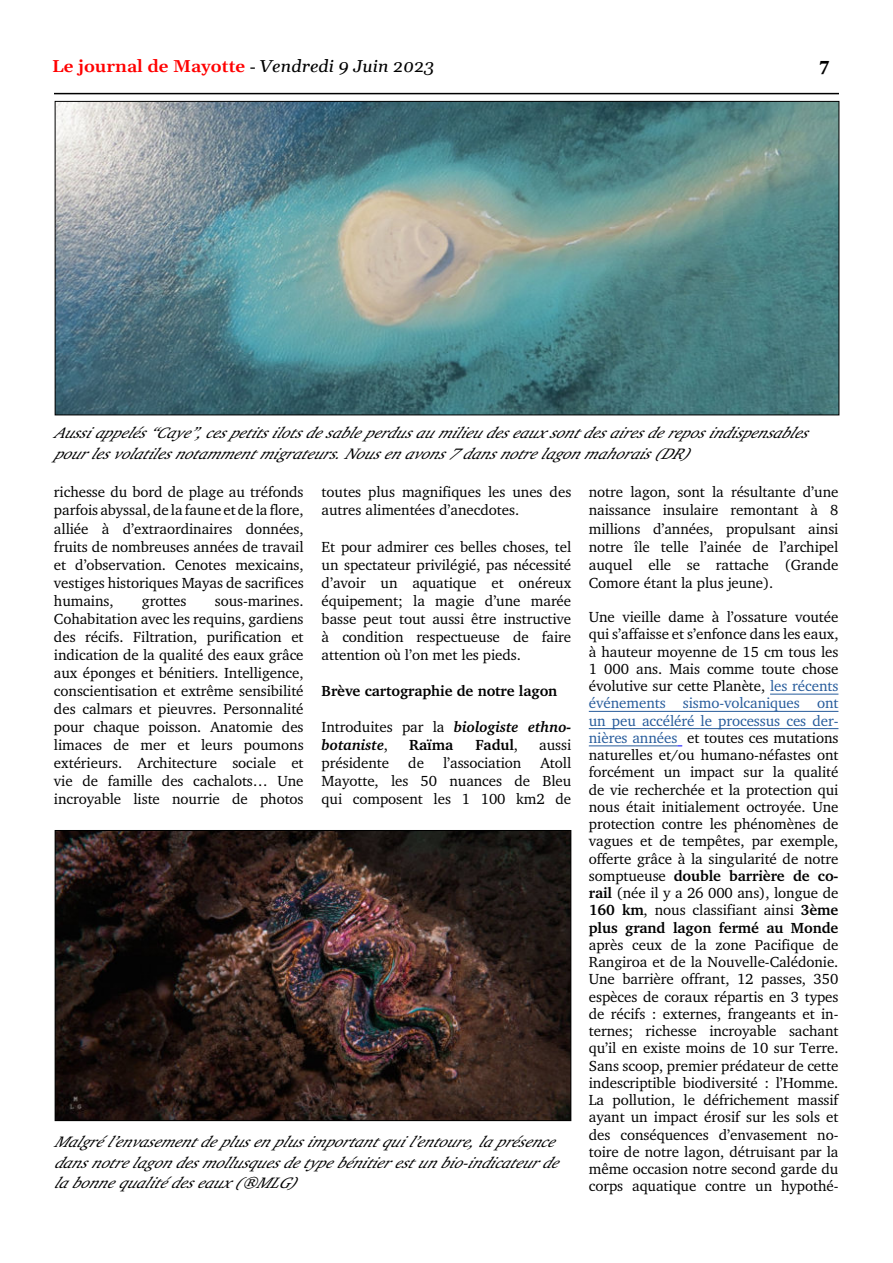
<style>
.page{position:relative;width:893px;height:1263px;background:#fff}
.page>*{position:absolute;margin:0;border:0;box-sizing:border-box;transform-origin:0 0}
.t1{font:600 16.95px "Gelasio";color:#f00;scale:1.06 1}
.t2{font:italic 700 16.95px "Gelasio";color:#000;scale:1.06 1}
.t3{font:italic 15.45px/20.7px "Charter";color:#000;scale:1.06 1}
.t4{font:15px/17.2px "Charter";letter-spacing:-.005em;color:#000;text-align:justify}
.t5{font:italic 700 15px/18px "Charter";letter-spacing:-.005em;color:#000}
.t6{font:700 15px "Charter";letter-spacing:-.005em;color:#000}
.s1{font-family:"Times New Roman";font-weight:400;color:#000}
.s2{font-weight:400;font-style:italic;color:#000}
.s3{font-weight:400;font-style:normal}
.s4{font-weight:400}
.s5{color:#265b9b}
.s6{font-weight:700}
</style>
<div class="page">
<hr style="left:54px;top:93px;width:785px;height:1px;background:#000">
<hr style="left:770px;top:694px;width:68px;height:1px;background:#265b9b">
<hr style="left:589px;top:711px;width:249px;height:1px;background:#265b9b">
<hr style="left:589px;top:728px;width:249px;height:1px;background:#265b9b">
<hr style="left:589px;top:745px;width:88px;height:1px;background:#265b9b">
<img style="left:57px;top:832px;width:512px;height:287px">
<div style="left:55px;top:830px;width:516px;height:291px;border:1px solid #000"></div>
<img style="left:57px;top:103px;width:780px;height:310px">
<p class="t1" style="left:52px;top:59px;width:362px">Le journal de Mayotte <span class="s1">-</span> <span class="s2">Vendredi 9 Juin 2023</span></p>
<p class="t2" style="left:819px;top:58px;width:11px">7</p>
<p class="t3" style="left:54px;top:424px;width:719px">Aussiappelés“Caye”, cespetitsilotsdesableperdusaumilieudeseauxsontdesairesdereposindispensables pourlesvolatilesnotammentmigrateurs.Nousenavons7 dansnotrelagonmahorais(DR)</p>
<p class="t4" style="left:54px;top:483px;width:251px;line-height:18px">richesse du bord de plage au tréfonds parfois abyssal, de la faune et de la flore, alliée à d’extraordinaires données, fruits de nombreuses années de travail et d’observation. Cenotes mexicains, vestiges historiques Mayas de sacrifices humains,</p>
<p class="t4" style="left:54px;top:591px;width:251px;line-height:18px;text-indent:161px">sous-marines.<br>Cohabitation avec les requins, gardiens des récifs. Filtration, purification et indication de la qualité des eaux grâce aux éponges et bénitiers. Intelligence, conscientisation et extrême sensibilité des calmars et pieuvres. Personnalité pour chaque poisson. Anatomie des limaces de mer et leurs poumons extérieurs. Architecture sociale et vie de famille des cachalots… Une incroyable liste nourrie de photos</p>
<p class="t4" style="left:142px;top:592px;width:46px">grottes</p>
<p class="t4" style="left:322px;top:483px;width:251px;line-height:18px">toutes plus magnifiques les unes des autres alimentées d’anecdotes.</p>
<p class="t4" style="left:322px;top:537px;width:251px;line-height:18px">Et pour admirer ces belles choses, tel un spectateur privilégié, pas nécessité d’avoir un aquatique et onéreux équipement; la magie d’une marée basse peut tout aussi être instructive à condition respectueuse de faire attention où l’on met les pieds.</p>
<p class="t6" style="left:322px;top:681px;width:237px">Brève cartographie de notre lagon</p>
<p class="t5" style="left:322px;top:719px;width:251px"><span class="s3">Introduites par la</span> biologiste ethno&shy;botaniste<span class="s3">,</span></p>
<p class="t6" style="left:409px;top:735px;width:46px">Raïma</p>
<p class="t6" style="left:475px;top:735px;width:44px">Fadul<span class="s4">,</span></p>
<p class="t4" style="left:539px;top:736px;width:34px">aussi</p>
<p class="t4" style="left:322px;top:754px;width:69px">présidente</p>
<p class="t4" style="left:408px;top:754px;width:17px">de</p>
<p class="t4" style="left:443px;top:754px;width:80px">l’association</p>
<p class="t4" style="left:322px;top:753px;width:251px;line-height:18px;text-indent:219px">Atoll Mayotte, les 50 nuances de Bleu qui composent les 1 100 km2 de</p>
<p class="t3" style="left:54px;top:1132px;width:483px">Malgré l’envasementdeplusenplusimportantquil’entoure, laprésence dansnotrelagondesmollusquesdetypebénitierestunbio-indicateurde labonnequalité deseaux(®MLG)</p>
<p class="t4" style="left:589px;top:483px;width:251px;line-height:18px">notre lagon, sont la résultante d’une naissance insulaire remontant à 8 millions d’années, propulsant ainsi notre île telle l’ainée de l’archipel auquel elle se rattache (Grande Comore étant la plus jeune).</p>
<p class="t4" style="left:589px;top:608px;width:251px">Une vieille dame à l’ossature voutée qui s’affaisse et s’enfonce dans les eaux, à hauteur moyenne de 15 cm tous les 1 000 ans. Mais comme toute chose évolutive sur cette Planète, <span class="s5">les récents événements sismo-volcaniques ont un peu accéléré le processus ces der&shy;nières années</span> et toutes ces mutations naturelles et/ou humano-néfastes ont forcément un impact sur la qualité de vie recherchée et la protection qui nous était initialement octroyée. Une protection contre les phénomènes de vagues et de tempêtes, par exemple, offerte grâce à la singularité de notre somptueuse <span class="s6">double barrière de co&shy;rail</span> (née il y a 26 000 ans), longue de <span class="s6">160 km</span>, nous classifiant ainsi <span class="s6">3ème plus grand lagon fermé au Monde</span></p>
<p class="t4" style="left:589px;top:936px;width:251px">après ceux de la zone Pacifique de Rangiroa et de la Nouvelle-Calédonie.<br>Une barrière offrant, 12 passes, 350 espèces de coraux répartis en 3 types de récifs : externes, frangeants et in&shy;ternes; richesse incroyable sachant qu’il en existe moins de 10 sur Terre.<br>Sans scoop, premier prédateur de cette indescriptible biodiversité : l’Homme.<br>La pollution, le défrichement massif ayant un impact érosif sur les sols et des conséquences d’envasement no&shy;toire de notre lagon, détruisant par la même occasion notre second garde du corps aquatique contre un hypothé-</p>
</div>
